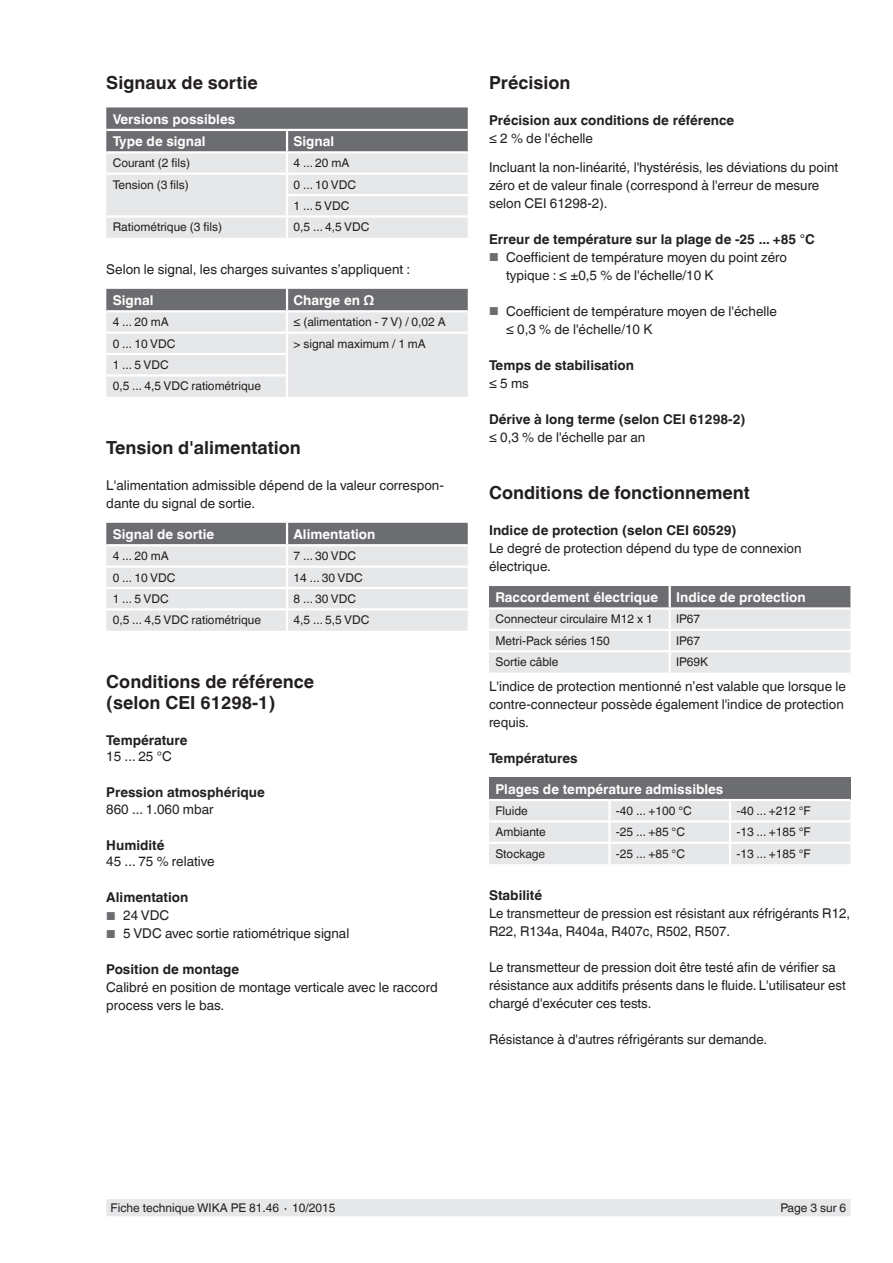
<style>
.page{position:relative;width:893px;height:1263px;background:#fff}
.page>*{position:absolute;margin:0;border:0;box-sizing:border-box;transform-origin:0 0}
.t1{font:700 18px/21px "Helvetica World";color:#231f20}
.t2{font:13.5px/18px "Helvetica World";color:#231f20}
.t3{font:700 13.5px "Helvetica World";color:#231f20}
.t4{font:700 13.5px/22.5px "Helvetica World";color:#fff}
.t5{font:12px/21.3px "Helvetica World";color:#231f20}
.s1{font-size:11.55px;color:#6c6d70}
</style>
<div class="page">
<div style="left:106px;top:1199px;width:744px;height:17px;background:#e6e7e9"></div>
<svg style="left:106px;top:107px;width:362px;height:131px;background:#c0c1c3"></svg>
<hr style="left:106px;top:215px;width:181px;height:3px;background:#fff">
<hr style="left:287px;top:215px;width:181px;height:3px;background:#fff">
<hr style="left:286px;top:218px;width:2px;height:20px;background:#fff">
<svg style="left:106px;top:289px;width:362px;height:108px;background:#cfd0d2"></svg>
<hr style="left:106px;top:374px;width:182px;height:3px;background:#fff">
<hr style="left:286px;top:377px;width:2px;height:20px;background:#fff">
<svg style="left:106px;top:523px;width:362px;height:108px;background:#cfd0d2"></svg>
<hr style="left:106px;top:608px;width:181px;height:2px;background:#fff">
<hr style="left:287px;top:608px;width:181px;height:2px;background:#fff">
<hr style="left:286px;top:610px;width:2px;height:21px;background:#fff">
<svg style="left:489px;top:586px;width:361px;height:87px;background:#c9cacc"></svg>
<hr style="left:489px;top:650px;width:181px;height:2px;background:#fff">
<hr style="left:670px;top:650px;width:180px;height:2px;background:#fff">
<hr style="left:669px;top:652px;width:2px;height:21px;background:#fff">
<div style="left:489px;top:778px;width:361px;height:22px;background:#6c6d70"></div>
<hr style="left:489px;top:799px;width:120px;height:2px;background:#fff">
<hr style="left:609px;top:799px;width:121px;height:2px;background:#fff">
<hr style="left:730px;top:799px;width:120px;height:2px;background:#fff">
<div style="left:489px;top:801px;width:361px;height:63px;background:#e6e7e9"></div>
<hr style="left:489px;top:820px;width:120px;height:2px;background:#fff">
<hr style="left:609px;top:820px;width:121px;height:2px;background:#fff">
<hr style="left:608px;top:822px;width:3px;height:20px;background:#fff">
<hr style="left:730px;top:820px;width:120px;height:2px;background:#fff">
<hr style="left:729px;top:822px;width:2px;height:20px;background:#fff">
<hr style="left:489px;top:842px;width:120px;height:2px;background:#fff">
<hr style="left:609px;top:842px;width:121px;height:2px;background:#fff">
<hr style="left:608px;top:844px;width:3px;height:20px;background:#fff">
<hr style="left:730px;top:842px;width:120px;height:2px;background:#fff">
<hr style="left:729px;top:844px;width:2px;height:20px;background:#fff">
<h1 class="t1" style="left:106px;top:73px;width:153px">Signaux de sortie</h1>
<p class="t4" style="left:113px;top:108px;width:124px">Versions possibles<br>Type de signal</p>
<p class="t4" style="left:293px;top:130px;width:42px">Signal</p>
<p class="t5" style="left:113px;top:153px;width:79px">Courant (2 fils)</p>
<p class="t5" style="left:293px;top:153px;width:58px">4 ... 20 mA</p>
<p class="t5" style="left:113px;top:174px;width:78px">Tension (3 fils)</p>
<p class="t5" style="left:293px;top:174px;width:64px">0 ... 10 VDC<br>1 ... 5 VDC</p>
<p class="t5" style="left:113px;top:217px;width:111px">Ratiométrique (3 fils)</p>
<p class="t5" style="left:293px;top:217px;width:78px">0,5 ... 4,5 VDC</p>
<p class="t2" style="left:106px;top:260px;width:305px">Selon le signal, les charges suivantes s’appliquent :</p>
<p class="t4" style="left:113px;top:289px;width:42px">Signal</p>
<p class="t4" style="left:293px;top:289px;width:83px">Charge en Ω</p>
<p class="t5" style="left:113px;top:311px;width:58px">4 ... 20 mA</p>
<p class="t5" style="left:293px;top:311px;width:154px">≤ (alimentation - 7 V) / 0,02 A</p>
<p class="t5" style="left:113px;top:333px;width:64px">0 ... 10 VDC</p>
<p class="t5" style="left:293px;top:333px;width:134px">&gt; signal maximum / 1 mA</p>
<p class="t5" style="left:113px;top:354px;width:150px">1 ... 5 VDC<br>0,5 ... 4,5 VDC ratiométrique</p>
<h1 class="t1" style="left:106px;top:437px;width:196px">Tension d'alimentation</h1>
<p class="t2" style="left:106px;top:476px;width:339px">L'alimentation admissible dépend de la valeur correspon&shy;dante du signal de sortie.</p>
<p class="t4" style="left:113px;top:523px;width:103px">Signal de sortie</p>
<p class="t4" style="left:293px;top:523px;width:84px">Alimentation</p>
<p class="t5" style="left:113px;top:545px;width:58px">4 ... 20 mA</p>
<p class="t5" style="left:293px;top:545px;width:64px">7 ... 30 VDC</p>
<p class="t5" style="left:113px;top:567px;width:64px">0 ... 10 VDC</p>
<p class="t5" style="left:293px;top:567px;width:71px">14 ... 30 VDC</p>
<p class="t5" style="left:113px;top:588px;width:58px">1 ... 5 VDC</p>
<p class="t5" style="left:293px;top:588px;width:64px">8 ... 30 VDC</p>
<p class="t5" style="left:113px;top:610px;width:150px">0,5 ... 4,5 VDC ratiométrique</p>
<p class="t5" style="left:293px;top:610px;width:78px">4,5 ... 5,5 VDC</p>
<h1 class="t1" style="left:106px;top:671px;width:209px">Conditions de référence (selon CEI 61298-1)</h1>
<p class="t3" style="left:106px;top:732px;width:83px">Température</p>
<p class="t2" style="left:106px;top:748px;width:67px">15 ... 25 °C</p>
<p class="t3" style="left:106px;top:785px;width:160px">Pression atmosphérique</p>
<p class="t2" style="left:106px;top:800px;width:109px">860 ... 1.060 mbar</p>
<p class="t3" style="left:106px;top:837px;width:60px">Humidité</p>
<p class="t2" style="left:106px;top:853px;width:110px">45 ... 75 % relative</p>
<p class="t3" style="left:106px;top:890px;width:84px">Alimentation</p>
<p class="t2" style="left:106px;top:907px;width:64px"><span class="s1">■</span> 24 VDC</p>
<p class="t2" style="left:106px;top:925px;width:245px"><span class="s1">■</span> 5 VDC avec sortie ratiométrique signal</p>
<p class="t3" style="left:106px;top:962px;width:134px">Position de montage</p>
<p class="t2" style="left:106px;top:979px;width:333px">Calibré en position de montage verticale avec le raccord process vers le bas.</p>
<h1 class="t1" style="left:489px;top:73px;width:83px">Précision</h1>
<p class="t3" style="left:489px;top:113px;width:247px">Précision aux conditions de référence</p>
<p class="t2" style="left:489px;top:125px;width:351px;line-height:28.5px">≤ 2 % de l'échelle<br>Incluant la non-linéarité, l'hystérésis, les déviations du point</p>
<p class="t2" style="left:489px;top:176px;width:332px">zéro et de valeur finale (correspond à l'erreur de mesure selon CEI 61298-2).</p>
<p class="t3" style="left:489px;top:231px;width:327px">Erreur de température sur la plage de -25 ... +85 °C</p>
<p class="t2" style="left:506px;top:248px;width:283px;text-indent:-17px"><span class="s1">■</span> Coefficient de température moyen du point zéro typique : ≤ ±0,5 % de l'échelle/10 K</p>
<p class="t2" style="left:506px;top:302px;width:272px;text-indent:-17px"><span class="s1">■</span> Coefficient de température moyen de l'échelle ≤ 0,3 % de l'échelle/10 K</p>
<p class="t3" style="left:489px;top:357px;width:147px">Temps de stabilisation</p>
<p class="t2" style="left:489px;top:374px;width:41px">≤ 5 ms</p>
<p class="t3" style="left:489px;top:411px;width:258px">Dérive à long terme (selon CEI 61298-2)</p>
<p class="t2" style="left:489px;top:428px;width:158px">≤ 0,3 % de l'échelle par an</p>
<h1 class="t1" style="left:489px;top:482px;width:262px">Conditions de fonctionnement</h1>
<p class="t3" style="left:489px;top:522px;width:249px">Indice de protection (selon CEI 60529)</p>
<p class="t2" style="left:489px;top:539px;width:314px">Le degré de protection dépend du type de connexion électrique.</p>
<p class="t4" style="left:495px;top:586px;width:164px">Raccordement électrique</p>
<p class="t4" style="left:676px;top:586px;width:131px">Indice de protection</p>
<p class="t5" style="left:495px;top:609px;width:159px">Connecteur circulaire M12 x 1</p>
<p class="t5" style="left:676px;top:609px;width:26px">IP67</p>
<p class="t5" style="left:495px;top:630px;width:116px">Metri-Pack séries 150</p>
<p class="t5" style="left:676px;top:630px;width:26px">IP67</p>
<p class="t5" style="left:495px;top:651px;width:65px">Sortie câble</p>
<p class="t5" style="left:676px;top:651px;width:34px">IP69K</p>
<p class="t2" style="left:489px;top:677px;width:358px">L'indice de protection mentionné n’est valable que lorsque le contre-connecteur possède également l'indice de protection requis.</p>
<p class="t3" style="left:489px;top:750px;width:90px">Températures</p>
<p class="t4" style="left:495px;top:778px;width:230px">Plages de température admissibles</p>
<p class="t5" style="left:495px;top:800px;width:34px">Fluide</p>
<p class="t5" style="left:616px;top:800px;width:77px">-40 ... +100 °C</p>
<p class="t5" style="left:736px;top:800px;width:76px">-40 ... +212 °F</p>
<p class="t5" style="left:495px;top:822px;width:52px">Ambiante</p>
<p class="t5" style="left:616px;top:822px;width:71px">-25 ... +85 °C</p>
<p class="t5" style="left:736px;top:822px;width:76px">-13 ... +185 °F</p>
<p class="t5" style="left:495px;top:843px;width:51px">Stockage</p>
<p class="t5" style="left:616px;top:843px;width:71px">-25 ... +85 °C</p>
<p class="t5" style="left:736px;top:843px;width:76px">-13 ... +185 °F</p>
<p class="t3" style="left:489px;top:888px;width:55px">Stabilité</p>
<p class="t2" style="left:489px;top:904px;width:363px">Le transmetteur de pression est résistant aux réfrigérants R12,<br>R22, R134a, R404a, R407c, R502, R507.</p>
<p class="t2" style="left:489px;top:958px;width:358px">Le transmetteur de pression doit être testé afin de vérifier sa résistance aux additifs présents dans le fluide. L'utilisateur est chargé d'exécuter ces tests.</p>
<p class="t2" style="left:489px;top:1030px;width:280px">Résistance à d'autres réfrigérants sur demande.</p>
<p class="t5" style="left:111px;top:1197px;width:226px">Fiche technique WIKA PE 81.46 ∙ 10/2015</p>
<p class="t5" style="left:780px;top:1197px;width:67px">Page 3 sur 6</p>
</div>
